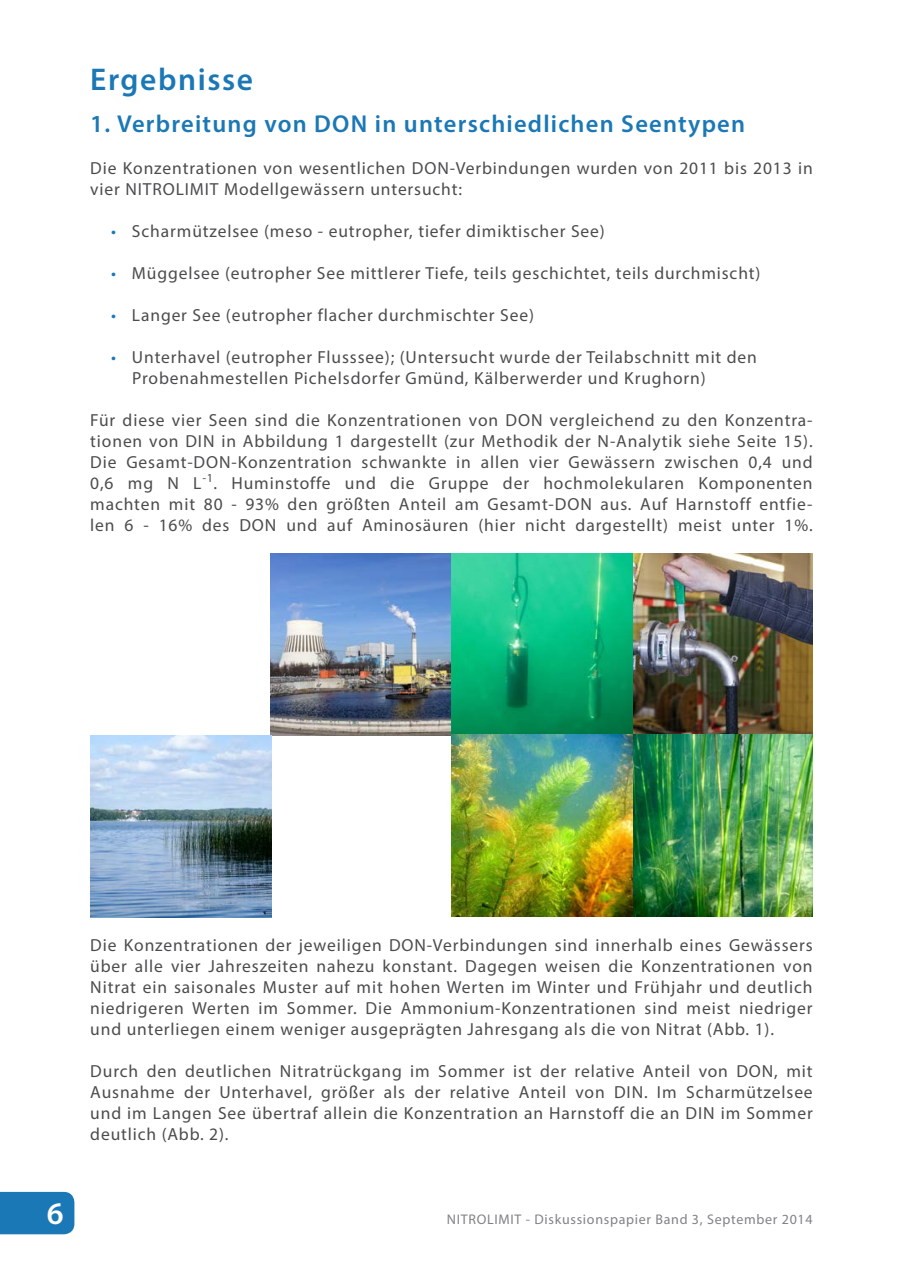
<style>
.page{position:relative;width:903px;height:1275px;background:#fff}
.page>*{position:absolute;margin:0;border:0;box-sizing:border-box;transform-origin:0 0}
.t1{font:600 31.5px "Myriad Pro";letter-spacing:.05em;color:#1b78b6}
.t2{font:600 31.5px "Myriad Pro";color:#fff}
.t3{font:600 24.5px "Myriad Pro";letter-spacing:.05em;color:#1b78b6}
.t4{font:17.5px/21px "Myriad Pro";letter-spacing:.05em;color:#4b4c4d;text-align:justify}
.t5{font:14px "Myriad Pro";letter-spacing:.05em;color:#808285}
.s1{color:#1b78b6}
</style>
<div class="page">
<div style="left:0;top:1192px;width:74px;height:42px;background:#1b78b6"></div>
<img style="left:632px;top:553px;width:181px;height:363px">
<img style="left:271px;top:553px;width:361px;height:182px">
<img style="left:91px;top:735px;width:180px;height:182px">
<img style="left:452px;top:734px;width:180px;height:182px">
<h1 class="t1" style="left:90px;top:60px;width:164px">Ergebnisse</h1>
<h2 class="t3" style="left:90px;top:108px;width:656px">1. Verbreitung von DON in unterschiedlichen Seentypen</h2>
<p class="t4" style="left:90px;top:158px;width:724px">Die Konzentrationen von wesentlichen DON-Verbindungen wurden von 2011 bis 2013 in vier NITROLIMIT Modellgewässern untersucht:</p>
<p class="t4" style="left:111px;top:221px;width:495px"><span class="s1">•</span> Scharmützelsee (meso - eutropher, tiefer dimiktischer See)</p>
<p class="t4" style="left:111px;top:263px;width:651px"><span class="s1">•</span> Müggelsee (eutropher See mittlerer Tiefe, teils geschichtet, teils durchmischt)</p>
<p class="t4" style="left:111px;top:305px;width:424px"><span class="s1">•</span> Langer See (eutropher flacher durchmischter See)</p>
<p class="t4" style="left:132px;top:347px;width:626px;text-indent:-21px"><span class="s1">•</span> Unterhavel (eutropher Flusssee); (Untersucht wurde der Teilabschnitt mit den<br>Probenahmestellen Pichelsdorfer Gmünd, Kälberwerder und Krughorn)</p>
<p class="t4" style="left:90px;top:410px;width:724px">Für diese vier Seen sind die Konzentrationen von DON vergleichend zu den Konzentra&shy;tionen von DIN in Abbildung 1 dargestellt (zur Methodik der N-Analytik siehe Seite 15).<br>Die Gesamt-DON-Konzentration schwankte in allen vier Gewässern zwischen 0,4 und 0,6 mg N L<sup>-1</sup>. Huminstoffe und die Gruppe der hochmolekularen Komponenten machten mit 80 - 93% den größten Anteil am Gesamt-DON aus. Auf Harnstoff entfie&shy;len 6 - 16% des DON und auf Aminosäuren (hier nicht dargestellt) meist unter 1%.</p>
<p class="t4" style="left:90px;top:935px;width:724px">Die Konzentrationen der jeweiligen DON-Verbindungen sind innerhalb eines Gewässers über alle vier Jahreszeiten nahezu konstant. Dagegen weisen die Konzentrationen von Nitrat ein saisonales Muster auf mit hohen Werten im Winter und Frühjahr und deutlich niedrigeren Werten im Sommer. Die Ammonium-Konzentrationen sind meist niedriger und unterliegen einem weniger ausgeprägten Jahresgang als die von Nitrat (Abb. 1).</p>
<p class="t4" style="left:90px;top:1061px;width:724px">Durch den deutlichen Nitratrückgang im Sommer ist der relative Anteil von DON, mit Ausnahme der Unterhavel, größer als der relative Anteil von DIN. Im Scharmützelsee und im Langen See übertraf allein die Konzentration an Harnstoff die an DIN im Sommer deutlich (Abb. 2).</p>
<h1 class="t2" style="left:47px;top:1194px;width:18px">6</h1>
<p class="t5" style="left:447px;top:1211px;width:367px">NITROLIMIT - Diskussionspapier Band 3, September 2014</p>
</div>
